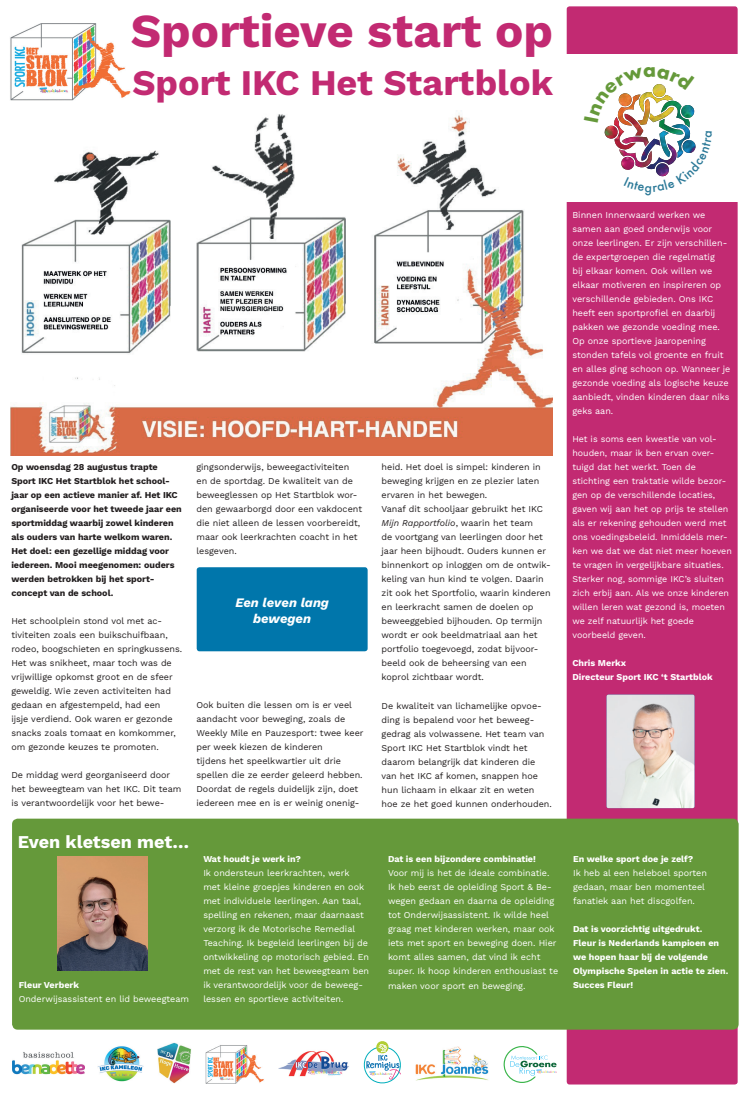
<style>
.page{position:relative;width:749px;height:1106px;background:#fff}
.page>*{position:absolute;margin:0;border:0;box-sizing:border-box;transform-origin:0 0}
.t1{font:700 47.3px "Work Sans";color:#c22a72}
.t2{font:700 36px "Work Sans";color:#c22a72}
.t3{font:700 18px "Work Sans";color:#fff}
.t4{font:italic 700 13px/15.6px "Work Sans";color:#fff;text-align:center}
.t5{font:9px/14px "Work Sans";color:#231f20}
.t6{font:9px/14px "Work Sans";color:#fff}
.t7{font:700 9px/14px "Work Sans";color:#231f20}
.t8{font:700 9px/14px "Work Sans";color:#fff}
.t9{font:8.9px/14px "Work Sans";color:#fff}
.s1{font-style:italic}
</style>
<div class="page">
<div style="left:566px;top:6px;width:171px;height:1078px;background:#c22a72;border-radius:3px"></div>
<img style="left:606px;top:694px;width:88px;height:114px">
<div style="left:197px;top:567px;width:170px;height:84px;background:#0076ab;border-radius:3px"></div>
<img style="left:157px;top:1042px;width:34px;height:41px">
<img style="left:205px;top:1045px;width:59px;height:38px">
<img style="left:12px;top:1052px;width:73px;height:22px">
<img style="left:415px;top:1046px;width:74px;height:34px">
<svg style="left:503px;top:1046px;width:53px;height:37px"></svg>
<svg style="left:363px;top:1041px;width:38px;height:43px"></svg>
<img style="left:278px;top:1051px;width:71px;height:26px">
<img style="left:98px;top:1046px;width:45px;height:35px">
<img style="left:10px;top:23px;width:121px;height:77px">
<div style="left:12px;top:818px;width:726px;height:211px;background:#65993a;border-radius:6px"></div>
<div style="left:558px;top:54px;width:188px;height:148px;background:#fff"></div>
<img style="left:58px;top:856px;width:90px;height:114px">
<img style="left:11px;top:110px;width:541px;height:346px">
<img style="left:604px;top:84px;width:92px;height:93px">
<h1 class="t1" style="left:131px;top:-5px;width:423px">Sportieve start op</h1>
<h2 class="t2" style="left:132px;top:55px;width:422px">Sport IKC Het Startblok</h2>
<p class="t7" style="left:11px;top:460px;width:172px">Op woensdag 28 augustus trapte Sport IKC Het Startblok het school&shy;jaar op een actieve manier af. Het IKC organiseerde voor het tweede jaar een sportmiddag waarbij zowel kinderen als ouders van harte welkom waren.<br>Het doel: een gezellige middag voor iedereen. Mooi meegenomen: ouders werden betrokken bij het sport&shy;concept van de school.</p>
<p class="t5" style="left:11px;top:614px;width:172px">Het schoolplein stond vol met ac&shy;tiviteiten zoals een buikschuifbaan, rodeo, boogschieten en springkussens.<br>Het was snikheet, maar toch was de vrijwillige opkomst groot en de sfeer geweldig. Wie zeven activiteiten had gedaan en afgestempeld, had een<br>ijsje verdiend. Ook waren er gezonde snacks zoals tomaat en komkommer, om gezonde keuzes te promoten.</p>
<p class="t5" style="left:11px;top:768px;width:171px">De middag werd georganiseerd door het beweegteam van het IKC. Dit team is verantwoordelijk voor het bewe-</p>
<p class="t5" style="left:196px;top:460px;width:167px">gingsonderwijs, beweegactiviteiten en de sportdag. De kwaliteit van de beweeglessen op Het Startblok wor&shy;den gewaarborgd door een vakdocent die niet alleen de lessen voorbereidt, maar ook leerkrachten coacht in het lesgeven.</p>
<h3 class="t4" style="left:235px;top:594px;width:95px">Een leven lang bewegen</h3>
<p class="t5" style="left:196px;top:698px;width:168px">Ook buiten die lessen om is er veel aandacht voor beweging, zoals de Weekly Mile en Pauzesport: twee keer per week kiezen de kinderen<br>tijdens het speelkwartier uit drie spellen die ze eerder geleerd hebben.<br>Doordat de regels duidelijk zijn, doet iedereen mee en is er weinig onenig-</p>
<h3 class="t3" style="left:18px;top:828px;width:173px">Even kletsen met…</h3>
<p class="t8" style="left:19px;top:978px;width:62px">Fleur Verberk</p>
<p class="t6" style="left:19px;top:992px;width:172px">Onderwijsassistent en lid beweegteam</p>
<p class="t8" style="left:203px;top:852px;width:99px">Wat houdt je werk in?</p>
<p class="t6" style="left:203px;top:866px;width:167px">Ik ondersteun leerkrachten, werk<br>met kleine groepjes kinderen en ook met individuele leerlingen. Aan taal, spelling en rekenen, maar daarnaast verzorg ik de Motorische Remedial Teaching. Ik begeleid leerlingen bij de ontwikkeling op motorisch gebied. En met de rest van het beweegteam ben ik verantwoordelijk voor de beweeg&shy;lessen en sportieve activiteiten.</p>
<p class="t5" style="left:381px;top:460px;width:171px">heid. Het doel is simpel: kinderen in beweging krijgen en ze plezier laten ervaren in het bewegen.<br>Vanaf dit schooljaar gebruikt het IKC <span class="s1">Mijn Rapportfolio</span>, waarin het team<br>de voortgang van leerlingen door het jaar heen bijhoudt. Ouders kunnen er binnenkort op inloggen om de ontwik&shy;keling van hun kind te volgen. Daarin zit ook het Sportfolio, waarin kinderen en leerkracht samen de doelen op beweeggebied bijhouden. Op termijn wordt er ook beeldmatriaal aan het portfolio toegevoegd, zodat bijvoor&shy;beeld ook de beheersing van een koprol zichtbaar wordt.</p>
<p class="t5" style="left:381px;top:698px;width:172px">De kwaliteit van lichamelijke opvoe&shy;ding is bepalend voor het beweeg&shy;gedrag als volwassene. Het team van Sport IKC Het Startblok vindt het daarom belangrijk dat kinderen die van het IKC af komen, snappen hoe hun lichaam in elkaar zit en weten hoe ze het goed kunnen onderhouden.</p>
<p class="t8" style="left:388px;top:852px;width:149px">Dat is een bijzondere combinatie!</p>
<p class="t6" style="left:388px;top:866px;width:172px">Voor mij is het de ideale combinatie.<br>Ik heb eerst de opleiding Sport &amp; Be&shy;wegen gedaan en daarna de opleiding tot Onderwijsassistent. Ik wilde heel graag met kinderen werken, maar ook iets met sport en beweging doen. Hier komt alles samen, dat vind ik echt super. Ik hoop kinderen enthousiast te maken voor sport en beweging.</p>
<p class="t6" style="left:572px;top:208px;width:159px">Binnen Innerwaard werken we samen aan goed onderwijs voor onze leerlingen. Er zijn verschillen&shy;de expertgroepen die regelmatig<br>bij elkaar komen. Ook willen we elkaar motiveren en inspireren op verschillende gebieden. Ons IKC heeft een sportprofiel en daarbij pakken we gezonde voeding mee.<br>Op onze sportieve jaaropening stonden tafels vol groente en fruit en alles ging schoon op. Wanneer je gezonde voeding als logische keuze aanbiedt, vinden kinderen daar niks geks aan.</p>
<p class="t9" style="left:572px;top:432px;width:161px">Het is soms een kwestie van vol&shy;houden, maar ik ben ervan over&shy;tuigd dat het werkt. Toen de stichting een traktatie wilde bezor&shy;gen op de verschillende locaties, gaven wij aan het op prijs te stellen als er rekening gehouden werd met ons voedingsbeleid. Inmiddels mer&shy;ken we dat we dat niet meer hoeven te vragen in vergelijkbare situaties.<br>Sterker nog, sommige IKC’s sluiten zich erbij aan. Als we onze kinderen willen leren wat gezond is, moeten we zelf natuurlijk het goede voorbeeld geven.</p>
<p class="t8" style="left:572px;top:656px;width:142px">Chris Merkx<br>Directeur Sport IKC ‘t Startblok</p>
<p class="t8" style="left:573px;top:852px;width:122px">En welke sport doe je zelf?</p>
<p class="t6" style="left:573px;top:866px;width:135px">Ik heb al een heleboel sporten gedaan, maar ben momenteel fanatiek aan het discgolfen.</p>
<p class="t8" style="left:573px;top:922px;width:157px">Dat is voorzichtig uitgedrukt.<br>Fleur is Nederlands kampioen en we hopen haar bij de volgende<br>Olympische Spelen in actie te zien.<br>Succes Fleur!</p>
</div>
